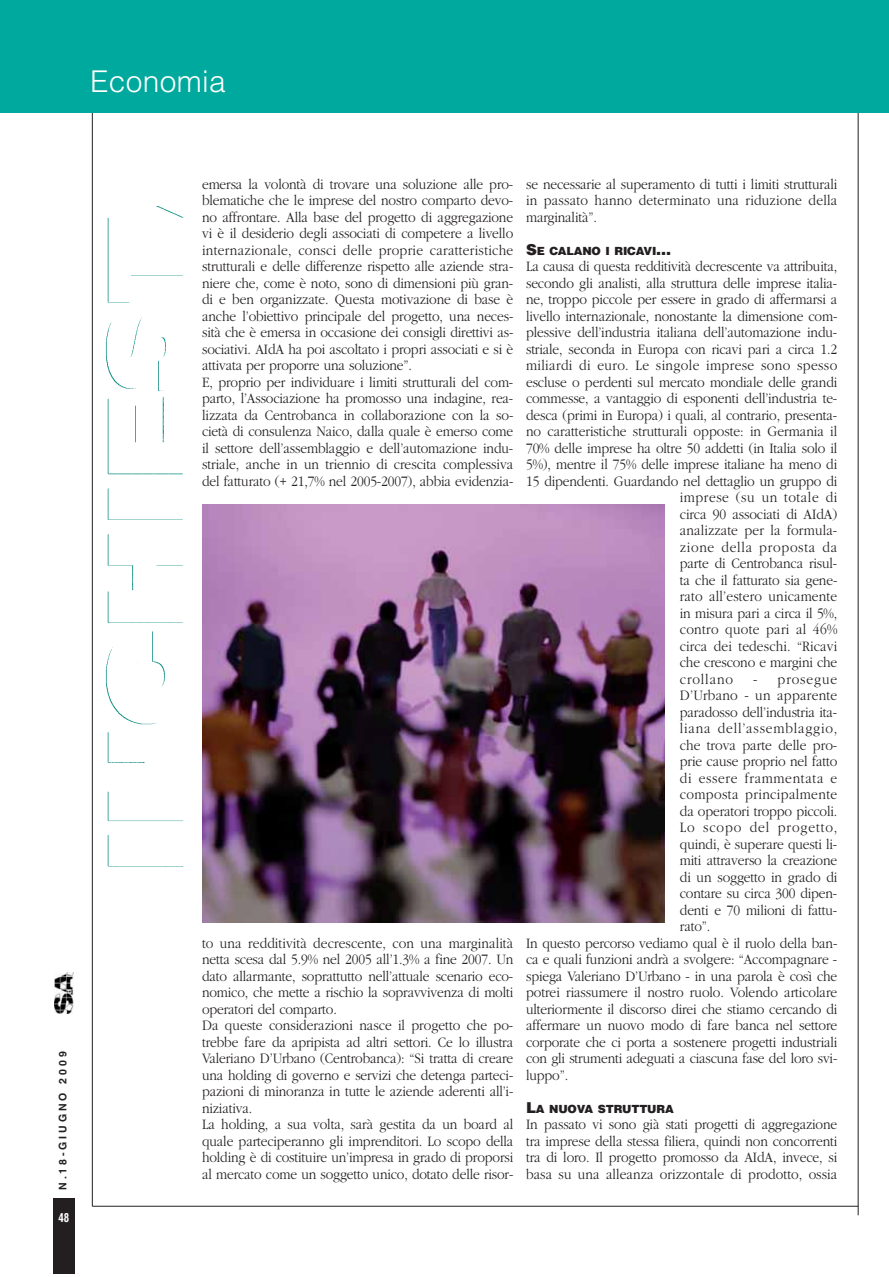
<style>
.page{position:relative;width:889px;height:1277px;background:#fff}
.page>*{position:absolute;margin:0;border:0;box-sizing:border-box;transform-origin:0 0}
.t1{font:300 30px "Helvetica LT";letter-spacing:.01em;color:#fff}
.t2{font:300 15px/16.5px "Garamond LT";letter-spacing:-.01em;color:#231f20;scale:.9 1}
.t3{font:300 15px "Garamond LT";letter-spacing:.01em;color:#231f20;scale:.9 1}
.t4{font:300 15px "Garamond LT";letter-spacing:.03em;color:#231f20;scale:.9 1}
.t5{font:300 15px "Garamond LT";letter-spacing:.02em;color:#231f20;scale:.9 1}
.t6{font:300 15px "Garamond LT";letter-spacing:.065em;color:#231f20;scale:.9 1}
.t7{font:300 15px "Garamond LT";letter-spacing:.06em;color:#231f20;scale:.9 1}
.t8{font:300 15px "Garamond LT";letter-spacing:.04em;color:#231f20;scale:.9 1}
.t9{font:300 15px "Garamond LT";letter-spacing:.055em;color:#231f20;scale:.9 1}
.t10{font:300 15px "Garamond LT";letter-spacing:.05em;color:#231f20;scale:.9 1}
.t11{font:700 condensed 12px "Helvetica LT";color:#fff;scale:.9 1}
.t12{font:900 11.25px "Helvetica LT";letter-spacing:-.02em;color:#231f20}
.t13{font:700 10.5px "Helvetica LT";letter-spacing:.28em;color:#231f20}
.s1{font-size:15px}
</style>
<div class="page">
<hr style="left:857px;top:112px;width:1px;height:1103px;background:#231f20">
<div style="left:53px;top:1198px;width:21px;height:75px;background:#231f20"></div>
<img style="left:54px;top:973px;width:20px;height:40px">
<hr style="left:92px;top:22px;width:1px;height:1184px;background:#231f20">
<hr style="left:92px;top:1206px;width:766px;height:1px;background:#231f20">
<div style="left:0;top:0;width:888px;height:112px;background:#00a99d"></div>
<img style="left:105px;top:206px;width:79px;height:661px">
<img style="left:202px;top:504px;width:462px;height:418px">
<h1 class="t1" style="left:90px;top:63px;width:137px">Economia</h1>
<p class="t13" style="left:59px;top:1190px;width:140px;rotate:-90deg">N.18-GIUGNO 2009</p>
<p class="t11" style="left:58px;top:1211px;width:13px">48</p>
<p class="t2" style="left:202px;top:177px;width:347px">emersa la volontà di trovare una soluzione alle pro&shy;blematiche che le imprese del nostro comparto devo&shy;no affrontare. Alla base del progetto di aggregazione vi è il desiderio degli associati di competere a livello internazionale, consci delle proprie caratteristiche strutturali e delle differenze rispetto alle aziende stra&shy;niere che, come è noto, sono di dimensioni più gran&shy;di e ben organizzate. Questa motivazione di base è anche l’obiettivo principale del progetto, una neces&shy;sità che è emersa in occasione dei consigli direttivi as&shy;sociativi. AIdA ha poi ascoltato i propri associati e si è attivata per proporre una soluzione”.<br>E, proprio per individuare i limiti strutturali del com&shy;parto, l’Associazione ha promosso una indagine, rea&shy;lizzata da Centrobanca in collaborazione con la so&shy;cietà di consulenza Naico, dalla quale è emerso come il settore dell’assemblaggio e dell’automazione indu&shy;striale, anche in un triennio di crescita complessiva del fatturato (+ 21,7% nel 2005-2007), abbia evidenzia-</p>
<p class="t2" style="left:202px;top:936px;width:347px">to una redditività decrescente, con una marginalità netta scesa dal 5.9% nel 2005 all’1.3% a fine 2007. Un dato allarmante, soprattutto nell’attuale scenario eco&shy;nomico, che mette a rischio la sopravvivenza di molti operatori del comparto.<br>Da queste considerazioni nasce il progetto che po&shy;trebbe fare da apripista ad altri settori. Ce lo illustra Valeriano D’Urbano (Centrobanca): “Si tratta di creare una holding di governo e servizi che detenga parteci&shy;pazioni di minoranza in tutte le aziende aderenti all’i&shy;niziativa.<br>La holding, a sua volta, sarà gestita da un board al quale parteciperanno gli imprenditori. Lo scopo della holding è di costituire un’impresa in grado di proporsi al mercato come un soggetto unico, dotato delle risor-</p>
<p class="t2" style="left:526px;top:177px;width:347px;text-align:justify">se necessarie al superamento di tutti i limiti strutturali in passato hanno determinato una riduzione della marginalità”.</p>
<p class="t12" style="left:526px;top:247px;width:147px"><span class="s1">S</span>E CALANO I RICAVI<span class="s1">…</span></p>
<p class="t2" style="left:526px;top:259px;width:347px">La causa di questa redditività decrescente va attribuita,</p>
<p class="t2" style="left:526px;top:276px;width:347px">secondo gli analisti, alla struttura delle imprese italia-</p>
<p class="t2" style="left:526px;top:292px;width:347px">ne, troppo piccole per essere in grado di affermarsi a</p>
<p class="t2" style="left:526px;top:309px;width:347px">livello internazionale, nonostante la dimensione com-</p>
<p class="t2" style="left:526px;top:325px;width:347px">plessive dell’industria italiana dell’automazione indu-</p>
<p class="t2" style="left:526px;top:342px;width:347px">striale, seconda in Europa con ricavi pari a circa 1.2</p>
<p class="t4" style="left:526px;top:359px;width:347px">miliardi di euro. Le singole imprese sono spesso</p>
<p class="t2" style="left:526px;top:375px;width:347px">escluse o perdenti sul mercato mondiale delle grandi</p>
<p class="t2" style="left:526px;top:391px;width:347px">commesse, a vantaggio di esponenti dell’industria te-</p>
<p class="t2" style="left:526px;top:408px;width:347px">desca (primi in Europa) i quali, al contrario, presenta-</p>
<p class="t2" style="left:526px;top:424px;width:347px">no caratteristiche strutturali opposte: in Germania il</p>
<p class="t2" style="left:526px;top:441px;width:347px">70% delle imprese ha oltre 50 addetti (in Italia solo il</p>
<p class="t2" style="left:526px;top:457px;width:347px">5%), mentre il 75% delle imprese italiane ha meno di</p>
<p class="t2" style="left:526px;top:474px;width:347px">15 dipendenti. Guardando nel dettaglio un gruppo di</p>
<p class="t8" style="left:679px;top:491px;width:176px">imprese (su un totale di</p>
<p class="t2" style="left:679px;top:507px;width:176px">circa 90 associati di AIdA)</p>
<p class="t3" style="left:679px;top:524px;width:176px">analizzate per la formula-</p>
<p class="t9" style="left:679px;top:541px;width:176px">zione della proposta da</p>
<p class="t2" style="left:679px;top:556px;width:176px">parte di Centrobanca risul-</p>
<p class="t2" style="left:679px;top:573px;width:176px">ta che il fatturato sia gene-</p>
<p class="t3" style="left:679px;top:590px;width:176px">rato all’estero unicamente</p>
<p class="t2" style="left:679px;top:606px;width:176px">in misura pari a circa il 5%,</p>
<p class="t5" style="left:679px;top:623px;width:176px">contro quote pari al 46%</p>
<p class="t3" style="left:679px;top:640px;width:176px">circa dei tedeschi. “Ricavi</p>
<p class="t2" style="left:679px;top:655px;width:176px">che crescono e margini che</p>
<p class="t6" style="left:679px;top:673px;width:61px">crollano</p>
<p class="t6" style="left:753px;top:673px;width:95px">- prosegue</p>
<p class="t5" style="left:679px;top:689px;width:176px">D’Urbano - un apparente</p>
<p class="t2" style="left:679px;top:705px;width:176px">paradosso dell’industria ita-</p>
<p class="t7" style="left:679px;top:722px;width:176px">liana dell’assemblaggio,</p>
<p class="t2" style="left:679px;top:738px;width:176px">che trova parte delle pro-</p>
<p class="t2" style="left:679px;top:754px;width:176px">prie cause proprio nel fatto</p>
<p class="t10" style="left:679px;top:772px;width:176px">di essere frammentata e</p>
<p class="t4" style="left:679px;top:788px;width:176px">composta principalmente</p>
<p class="t2" style="left:679px;top:804px;width:176px">da operatori troppo piccoli.</p>
<p class="t6" style="left:679px;top:821px;width:176px">Lo scopo del progetto,</p>
<p class="t2" style="left:679px;top:837px;width:176px">quindi, è superare questi li-</p>
<p class="t2" style="left:679px;top:853px;width:176px">miti attraverso la creazione</p>
<p class="t2" style="left:679px;top:870px;width:176px">di un soggetto in grado di</p>
<p class="t2" style="left:679px;top:886px;width:176px">contare su circa 300 dipen-</p>
<p class="t2" style="left:679px;top:903px;width:176px">denti e 70 milioni di fattu-</p>
<p class="t2" style="left:679px;top:919px;width:35px">rato”.</p>
<p class="t2" style="left:526px;top:936px;width:347px">In questo percorso vediamo qual è il ruolo della ban-</p>
<p class="t2" style="left:526px;top:952px;width:347px">ca e quali funzioni andrà a svolgere: “Accompagnare -</p>
<p class="t2" style="left:526px;top:969px;width:347px">spiega Valeriano D’Urbano - in una parola è così che</p>
<p class="t2" style="left:526px;top:985px;width:347px">potrei riassumere il nostro ruolo. Volendo articolare</p>
<p class="t2" style="left:526px;top:1002px;width:347px">ulteriormente il discorso direi che stiamo cercando di</p>
<p class="t2" style="left:526px;top:1018px;width:347px">affermare un nuovo modo di fare banca nel settore</p>
<p class="t2" style="left:526px;top:1035px;width:347px">corporate che ci porta a sostenere progetti industriali</p>
<p class="t2" style="left:526px;top:1051px;width:347px">con gli strumenti adeguati a ciascuna fase del loro svi-</p>
<p class="t2" style="left:526px;top:1068px;width:48px">luppo”.</p>
<p class="t12" style="left:526px;top:1105px;width:149px"><span class="s1">L</span>A NUOVA STRUTTURA</p>
<p class="t2" style="left:526px;top:1117px;width:347px;text-align:justify">In passato vi sono già stati progetti di aggregazione tra imprese della stessa filiera, quindi non concorrenti tra di loro. Il progetto promosso da AIdA, invece, si basa su una alleanza orizzontale di prodotto, ossia</p>
</div>
